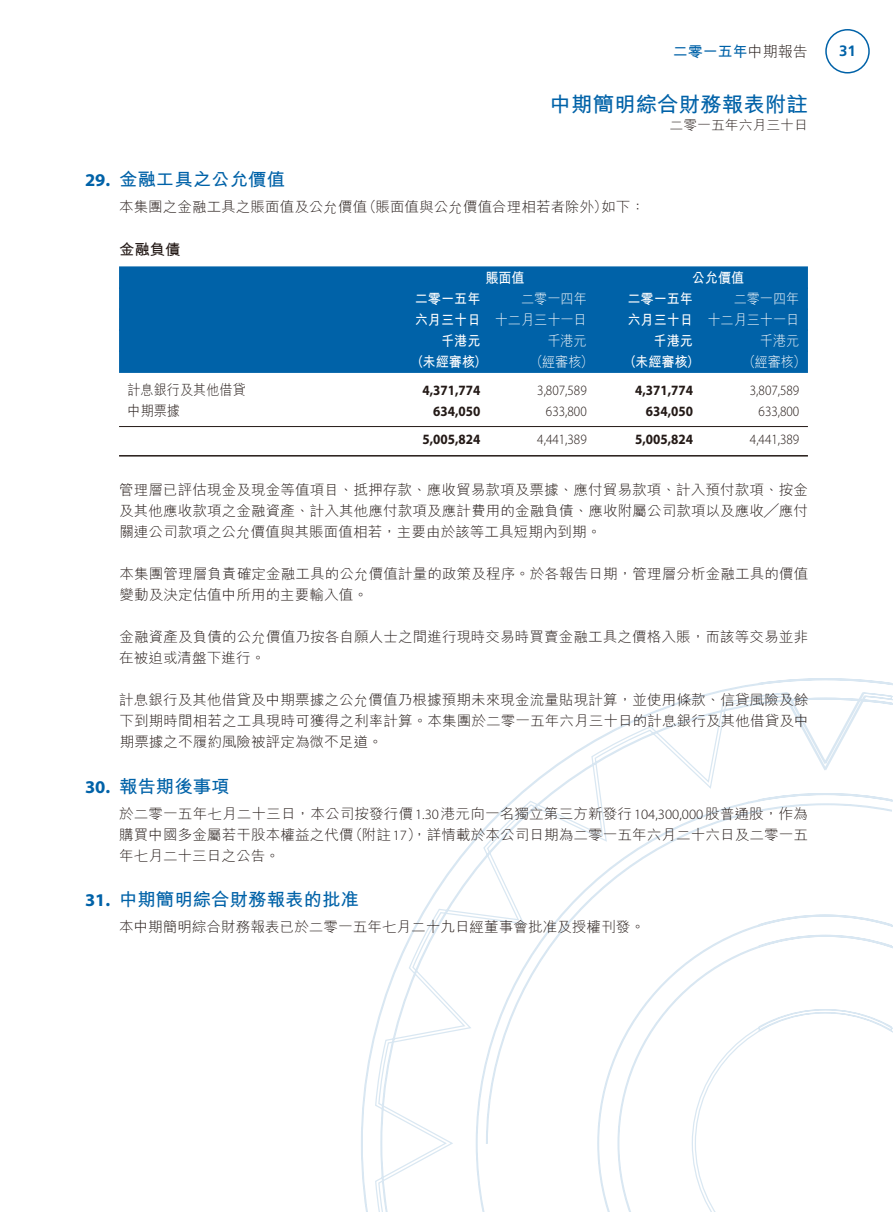
<style>
.page{position:relative;width:893px;height:1212px;background:#fff}
.page>*{position:absolute;margin:0;border:0;box-sizing:border-box;transform-origin:0 0}
.t1{font:700 21px "M Hei HK";color:#0062a8}
.t2{font:700 18px "M Hei HK";color:#0062a8}
.t3{font:700 15px "M Hei HK";color:#0062a8}
.t4{font:700 15px "M Hei HK";color:#231916}
.t5{font:700 15px "Frutiger LT Std";color:#0062a8}
.t6{font:300 14.25px/21px "M Hei HK";color:#231916;text-align:justify}
.t7{font:300 14.25px "M Hei HK";color:#fff;scale:.92 1}
.t8{font:700 14.25px "Myriad Pro";color:#231916;scale:.92 1}
.t9{font:300 14.25px "Myriad Pro";color:#231916;scale:.92 1}
.t10{font:700 14.25px "M Hei HK";color:#fff;scale:.92 1}
.t11{font:300 14.25px "M Hei HK";color:#231916;scale:.92 1}
.t12{font:300 13.5px "M Hei HK";color:#231916}
.s1{font-weight:300;color:#231916}
.s2{font-family:"Myriad Pro"}
.s3{font-weight:700}
</style>
<div class="page">
<svg style="left:361px;top:678px;width:532px;height:534px"></svg>
<div style="left:825px;top:29px;width:45px;height:45px;border:2px solid #0062a8;border-radius:50%"></div>
<div style="left:119px;top:266px;width:689px;height:23px;background:#0062a8"></div>
<div style="left:119px;top:287px;width:689px;height:23px;background:#0062a8"></div>
<div style="left:119px;top:308px;width:689px;height:23px;background:#0062a8"></div>
<div style="left:119px;top:329px;width:689px;height:23px;background:#0062a8"></div>
<div style="left:119px;top:350px;width:689px;height:23px;background:#0062a8"></div>
<hr style="left:119px;top:426px;width:689px;height:1px;background:#231916">
<hr style="left:119px;top:455px;width:689px;height:1px;background:#231916">
<p class="t3" style="left:673px;top:41px;width:136px">二零一五年<span class="s1">中期報告</span></p>
<p class="t5" style="left:839px;top:42px;width:18px">31</p>
<h1 class="t1" style="left:550px;top:89px;width:260px">中期簡明綜合財務報表附註</h1>
<p class="t12" style="left:669px;top:118px;width:140px">二零一五年六月三十日</p>
<p class="t2" style="left:85px;top:166px;width:202px"><span class="s2">29.</span> 金融工具之公允價值</p>
<p class="t6" style="left:119px;top:196px;width:527px">本集團之金融工具之賬面值及公允價值（賬面值與公允價值合理相若者除外）如下：</p>
<p class="t4" style="left:119px;top:239px;width:63px">金融負債</p>
<p class="t10" style="left:485px;top:267px;width:44px">賬面值</p>
<p class="t10" style="left:692px;top:267px;width:59px">公允價值</p>
<p class="t10" style="left:415px;top:288px;width:73px">二零一五年</p>
<p class="t7" style="left:521px;top:291px;width:73px">二零一四年</p>
<p class="t10" style="left:627px;top:288px;width:73px">二零一五年</p>
<p class="t7" style="left:734px;top:291px;width:73px">二零一四年</p>
<p class="t7" style="left:415px;top:312px;width:188px"><span class="s3">六月三十日</span> 十二月三十一日</p>
<p class="t7" style="left:627px;top:312px;width:188px"><span class="s3">六月三十日</span> 十二月三十一日</p>
<p class="t10" style="left:441px;top:330px;width:44px">千港元</p>
<p class="t7" style="left:547px;top:333px;width:44px">千港元</p>
<p class="t10" style="left:654px;top:330px;width:44px">千港元</p>
<p class="t7" style="left:760px;top:333px;width:44px">千港元</p>
<p class="t10" style="left:411px;top:351px;width:84px">（未經審核）</p>
<p class="t7" style="left:530px;top:354px;width:70px">（經審核）</p>
<p class="t10" style="left:623px;top:351px;width:84px">（未經審核）</p>
<p class="t7" style="left:743px;top:354px;width:70px">（經審核）</p>
<p class="t11" style="left:128px;top:383px;width:130px">計息銀行及其他借貸</p>
<p class="t8" style="left:423px;top:381px;width:64px">4,371,774</p>
<p class="t9" style="left:537px;top:382px;width:55px">3,807,589</p>
<p class="t8" style="left:635px;top:381px;width:64px">4,371,774</p>
<p class="t9" style="left:750px;top:382px;width:55px">3,807,589</p>
<p class="t11" style="left:128px;top:404px;width:59px">中期票據</p>
<p class="t8" style="left:433px;top:402px;width:53px">634,050</p>
<p class="t9" style="left:546px;top:403px;width:46px">633,800</p>
<p class="t8" style="left:646px;top:402px;width:53px">634,050</p>
<p class="t9" style="left:759px;top:403px;width:46px">633,800</p>
<p class="t8" style="left:423px;top:430px;width:64px">5,005,824</p>
<p class="t9" style="left:537px;top:431px;width:55px">4,441,389</p>
<p class="t8" style="left:635px;top:430px;width:64px">5,005,824</p>
<p class="t9" style="left:750px;top:431px;width:55px">4,441,389</p>
<p class="t6" style="left:119px;top:479px;width:691px">管理層已評估現金及現金等值項目、抵押存款、應收貿易款項及票據、應付貿易款項、計入預付款項、按金及其他應收款項之金融資產、計入其他應付款項及應計費用的金融負債、應收附屬公司款項以及應收╱應付關連公司款項之公允價值與其賬面值相若，主要由於該等工具短期內到期。</p>
<p class="t6" style="left:119px;top:563px;width:691px">本集團管理層負責確定金融工具的公允價值計量的政策及程序。於各報告日期，管理層分析金融工具的價值變動及決定估值中所用的主要輸入值。</p>
<p class="t6" style="left:119px;top:626px;width:690px">金融資產及負債的公允價值乃按各自願人士之間進行現時交易時買賣金融工具之價格入賬，而該等交易並非在被迫或清盤下進行。</p>
<p class="t6" style="left:119px;top:689px;width:691px">計息銀行及其他借貸及中期票據之公允價值乃根據預期未來現金流量貼現計算，並使用條款、信貸風險及餘下到期時間相若之工具現時可獲得之利率計算。本集團於二零一五年六月三十日的計息銀行及其他借貸及中期票據之不履約風險被評定為微不足道。</p>
<p class="t2" style="left:85px;top:773px;width:146px"><span class="s2">30.</span> 報告期後事項</p>
<p class="t6" style="left:119px;top:803px;width:690px">於二零一五年七月二十三日，本公司按發行價<span class="s2">1.30</span>港元向一名獨立第三方新發行<span class="s2">104,300,000</span>股普通股，作為購買中國多金屬若干股本權益之代價（附註<span class="s2">17</span>），詳情載於本公司日期為二零一五年六月二十六日及二零一五年七月二十三日之公告。</p>
<p class="t2" style="left:85px;top:886px;width:275px"><span class="s2">31.</span> 中期簡明綜合財務報表的批准</p>
<p class="t6" style="left:119px;top:916px;width:527px">本中期簡明綜合財務報表已於二零一五年七月二十九日經董事會批准及授權刊發。</p>
</div>
